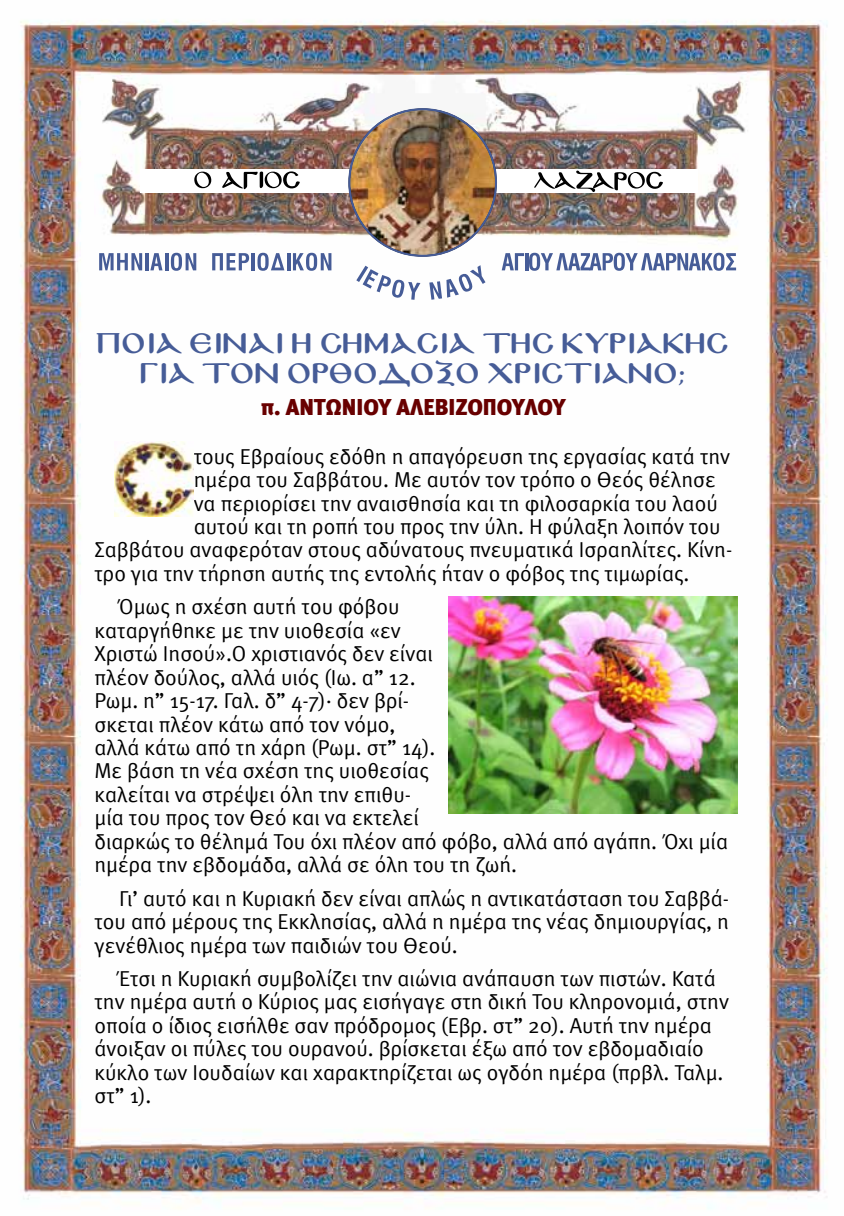
<style>
.page{position:relative;width:844px;height:1216px;background:#fff}
.page>*{position:absolute;margin:0;border:0;box-sizing:border-box;transform-origin:0 0}
.t1{font:24.5px/29.4px "Mg Byzantine UC Pol Normal";color:#465c97;text-align:center}
.t2{font:22.75px "Meta Black Greek LF";color:#680000}
.t3{font:21.53px/23.4px "Meta Normal Greek";color:#000}
</style>
<div class="page">
<img style="left:20px;top:20px;width:808px;height:1189px">
<img style="left:94px;top:76px;width:655px;height:177px">
<div style="left:140px;top:169px;width:557px;height:24px;background:#fff"></div>
<svg style="left:194px;top:172px;width:17px;height:16px"></svg>
<svg style="left:222px;top:171px;width:77px;height:18px"></svg>
<svg style="left:534px;top:171px;width:128px;height:21px"></svg>
<svg style="left:99px;top:253px;width:43px;height:17px"></svg>
<hr style="left:146px;top:253px;width:3px;height:17px;background:#465c97">
<svg style="left:150px;top:253px;width:12px;height:17px"></svg>
<hr style="left:165px;top:253px;width:3px;height:17px;background:#465c97">
<svg style="left:171px;top:253px;width:25px;height:18px"></svg>
<svg style="left:212px;top:253px;width:37px;height:17px"></svg>
<hr style="left:252px;top:253px;width:3px;height:17px;background:#465c97">
<svg style="left:257px;top:253px;width:27px;height:18px"></svg>
<hr style="left:287px;top:253px;width:3px;height:17px;background:#465c97">
<svg style="left:293px;top:253px;width:38px;height:18px"></svg>
<svg style="left:501px;top:253px;width:235px;height:18px"></svg>
<svg style="left:356px;top:266px;width:64px;height:34px"></svg>
<svg style="left:429px;top:265px;width:56px;height:35px"></svg>
<img style="left:349px;top:109px;width:147px;height:147px;border-radius:73px">
<img style="left:448px;top:597px;width:288px;height:216px">
<img style="left:115px;top:441px;width:79px;height:76px">
<p class="t1" style="left:97px;top:328px;width:634px">ΠΟΙΑ ΕΙΝΑΙ Η ΣΗΜΑΣΙΑ ΤΗΣ ΚΥΡΙΑΚΗΣ<br>ΓΙΑ ΤΟΝ ΟΡΘΟΔΟΞΟ ΧΡΙΣΤΙΑΝΟ;</p>
<p class="t2" style="left:261px;top:394px;width:306px">π. ΑΝΤΩΝΙΟΥ ΑΛΕΒΙΖΟΠΟΥΛΟΥ</p>
<p class="t3" style="left:194px;top:444px;width:538px">τους Εβραίους εδόθη η απαγόρευση της εργασίας κατά την</p>
<p class="t3" style="left:194px;top:468px;width:523px">ημέρα του Σαββάτου. Με αυτόν τον τρόπο ο Θεός θέλησε</p>
<p class="t3" style="left:194px;top:491px;width:525px">να περιορίσει την αναισθησία και τη φιλοσαρκία του λαού</p>
<p class="t3" style="left:194px;top:515px;width:528px">αυτού και τη ροπή του προς την ύλη. Η φύλαξη λοιπόν του</p>
<p class="t3" style="left:94px;top:538px;width:639px">Σαββάτου αναφερόταν στους αδύνατους πνευματικά Ισραηλίτες. Κίνη-</p>
<p class="t3" style="left:94px;top:561px;width:596px">τρο για την τήρηση αυτής της εντολής ήταν ο φόβος της τιμωρίας.</p>
<p class="t3" style="left:94px;top:595px;width:635px;text-indent:25px">Όμως η σχέση αυτή του φόβου<br>καταργήθηκε με την υιοθεσία «εν<br>Χριστώ Ιησού».Ο χριστιανός δεν είναι<br>πλέον δούλος, αλλά υιός (Ιω. α” 12.<br>Ρωμ. η” 15-17. Γαλ. δ” 4-7)· δεν βρί-<br>σκεται πλέον κάτω από τον νόμο,<br>αλλά κάτω από τη χάρη (Ρωμ. στ” 14).<br>Με βάση τη νέα σχέση της υιοθεσίας<br>καλείται να στρέψει όλη την επιθυ-<br>μία του προς τον Θεό και να εκτελεί<br>διαρκώς το θέλημά Του όχι πλέον από φόβο, αλλά από αγάπη. Όχι μία ημέρα την εβδομάδα, αλλά σε όλη του τη ζωή.</p>
<p class="t3" style="left:94px;top:886px;width:636px;text-align:justify;text-indent:25px">Γι’ αυτό και η Κυριακή δεν είναι απλώς η αντικατάσταση του Σαββά&shy;του από μέρους της Εκκλησίας, αλλά η ημέρα της νέας δημιουργίας, η γενέθλιος ημέρα των παιδιών του Θεού.</p>
<p class="t3" style="left:94px;top:966px;width:635px;text-indent:25px">Έτσι η Κυριακή συμβολίζει την αιώνια ανάπαυση των πιστών. Κατά την ημέρα αυτή ο Κύριος μας εισήγαγε στη δική Του κληρονομιά, στην οποία ο ίδιος εισήλθε σαν πρόδρομος (Εβρ. στ” 20). Αυτή την ημέρα άνοιξαν οι πύλες του ουρανού. βρίσκεται έξω από τον εβδομαδιαίο κύκλο των Ιουδαίων και χαρακτηρίζεται ως ογδόη ημέρα (πρβλ. Ταλμ. στ” 1).</p>
</div>
